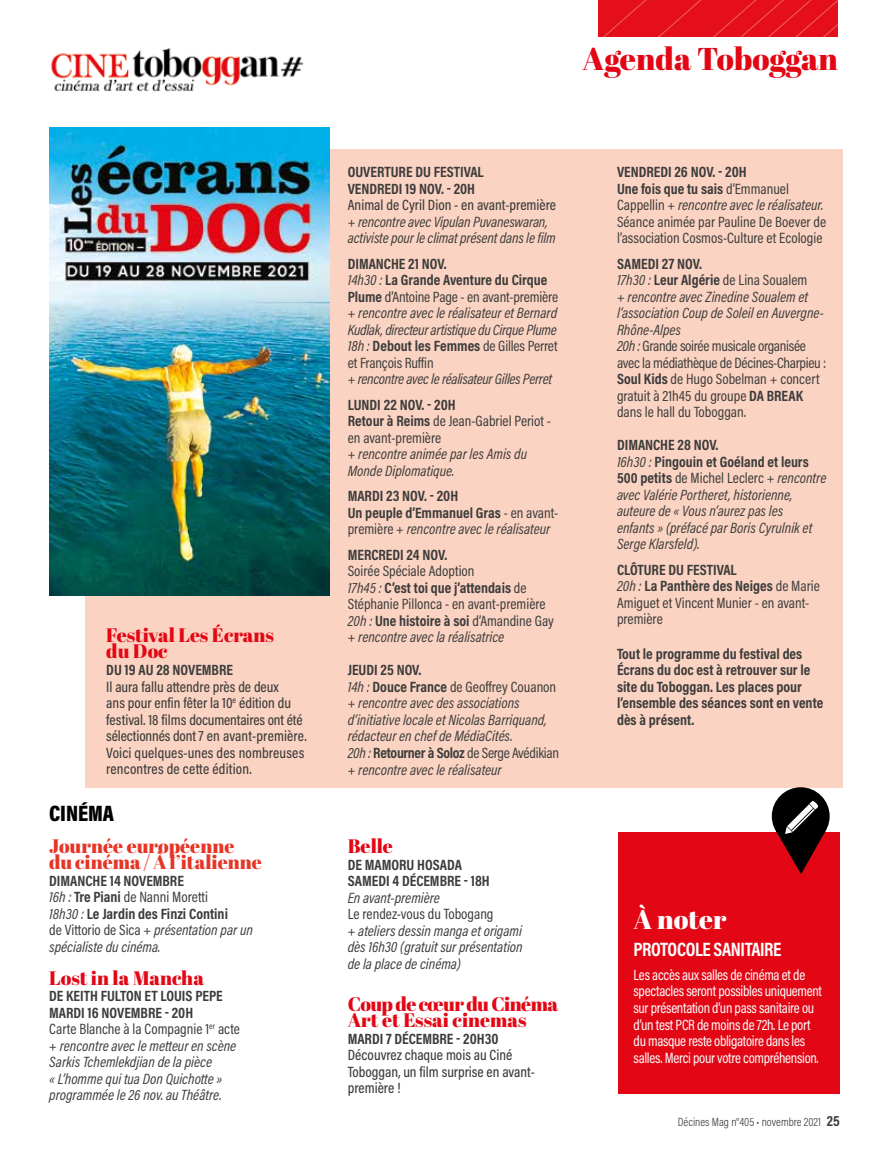
<style>
.page{position:relative;width:893px;height:1149px;background:#fff}
.page>*{position:absolute;margin:0;border:0;box-sizing:border-box;transform-origin:0 0}
.t1{font:31.5px "Abril Fatface";color:#e30715}
.t2{font:27px "Abril Fatface";color:#fff}
.t3{font:900 22.5px "Acumin Pro Cond";color:#000}
.t4{font:19.5px/16.5px "Abril Fatface";color:#e30715}
.t5{font:19.5px/16.5px "Abril Fatface";color:#e63425}
.t6{font:19.5px/16.5px "Abril Fatface";letter-spacing:-.025em;color:#e30715}
.t7{font:700 19.5px "Acumin Pro Cond";letter-spacing:-.02em;color:#fff}
.t8{font:italic 15px/16.5px "Acumin Pro Cond";color:#3c3c3b}
.t9{font:15px/16.5px "Acumin Pro Cond";color:#3c3c3b}
.t10{font:700 15px/16.5px "Acumin Pro Cond";color:#3c3c3b}
.t11{font:500 15px/16.5px "Acumin Pro Cond";color:#3c3c3b}
.t12{font:15px/16.5px "Acumin Pro Cond";letter-spacing:-.02em;color:#fff}
.t13{font:italic 15px "Acumin Pro Cond";letter-spacing:-.02em;color:#3c3c3b}
.t14{font:300 12px "Acumin Pro Cond";color:#3c3c3b}
.s1{font-weight:400;font-style:italic}
.s2{font-weight:400}
.s3{font-weight:700;font-style:normal}
.s4{font-style:normal}
.s5{font-weight:700}
.s6{font-style:italic}
.s7{font-weight:700;font-size:15px}
</style>
<div class="page">
<div style="left:85px;top:149px;width:757px;height:638px;background:#fbd3c2"></div>
<svg style="left:598px;top:0;width:240px;height:36px;background:#e4121d"></svg>
<img style="left:51px;top:48px;width:253px;height:43px">
<img style="left:49px;top:128px;width:281px;height:467px">
<div style="left:619px;top:832px;width:221px;height:261px;background:#e30715"></div>
<div style="left:772px;top:787px;width:58px;height:57px;background:#000;border-radius:50%"></div>
<svg style="left:776px;top:800px;width:50px;height:73px"></svg>
<h3 class="t4" style="left:106px;top:626px;width:169px">Festival Les Écrans du Doc</h3>
<p class="t10" style="left:106px;top:661px;width:128px">DU 19 AU 28 NOVEMBRE</p>
<p class="t11" style="left:106px;top:677px;width:202px">Il aura fallu attendre près de deux<br>ans pour enfin fêter la 10<sup>e</sup> édition du festival. 18 films documentaires ont été sélectionnés dont 7 en avant-première.<br>Voici quelques-unes des nombreuses rencontres de cette édition.</p>
<h3 class="t3" style="left:49px;top:798px;width:66px">CINÉMA</h3>
<h3 class="t5" style="left:49px;top:836px;width:214px">Journée européenne du cinéma / À l’italienne</h3>
<p class="t10" style="left:49px;top:871px;width:205px">DIMANCHE 14 NOVEMBRE<br><span class="s1">16h :</span> Tre Piani <span class="s2">de Nanni Moretti<br></span><span class="s1">18h30 :</span> Le Jardin des Finzi Contini<br><span class="s2">de Vittorio de Sica</span> <span class="s1">+ présentation par un spécialiste du cinéma.</span></p>
<h3 class="t4" style="left:49px;top:968px;width:156px">Lost in la Mancha</h3>
<p class="t8" style="left:49px;top:987px;width:192px"><span class="s3">DE KEITH FULTON ET LOUIS PEPE<br>MARDI 16 NOVEMBRE - 20H<br></span><span class="s4">Carte Blanche à la Compagnie 1</span><sup>er</sup> <span class="s4">acte </span>+ rencontre avec le metteur en scène<br>Sarkis Tchemlekdjian de la pièce<br>« L’homme qui tua Don Quichotte » programmée le 26 nov. au Théâtre.</p>
<h1 class="t1" style="left:583px;top:36px;width:257px">Agenda Toboggan</h1>
<p class="t10" style="left:348px;top:163px;width:138px">OUVERTURE DU FESTIVAL<br>VENDREDI 19 NOV. - 20H</p>
<p class="t11" style="left:348px;top:196px;width:210px">Animal de Cyril Dion - en avant-première</p>
<p class="t8" style="left:348px;top:213px;width:210px">+ rencontre avec Vipulan Puvaneswaran, activiste pour le climat présent dans le film</p>
<p class="t8" style="left:348px;top:255px;width:212px"><span class="s3">DIMANCHE 21 NOV.<br></span>14h30 : <span class="s3">La Grande Aventure du Cirque Plume</span> <span class="s4">d’Antoine Page - en avant-première </span>+ rencontre avec le réalisateur et Bernard Kudlak, directeur artistique du Cirque Plume 18h : <span class="s3">Debout les Femmes</span> <span class="s4">de Gilles Perret et François Ruffin</span></p>
<p class="t13" style="left:348px;top:369px;width:206px">+ rencontre avec le réalisateur Gilles Perret</p>
<p class="t9" style="left:348px;top:396px;width:205px"><span class="s5">LUNDI 22 NOV. - 20H<br>Retour à Reims</span> de Jean-Gabriel Periot - en avant-première</p>
<p class="t8" style="left:348px;top:445px;width:181px">+ rencontre animée par les Amis du<br>Monde Diplomatique.</p>
<p class="t10" style="left:348px;top:487px;width:212px">MARDI 23 NOV. - 20H<br>Un peuple d’Emmanuel Gras <span class="s2">- en avant&shy;première</span> <span class="s1">+ rencontre avec le réalisateur</span></p>
<p class="t10" style="left:348px;top:546px;width:101px">MERCREDI 24 NOV.</p>
<p class="t9" style="left:348px;top:562px;width:208px">Soirée Spéciale Adoption<br><span class="s6">17h45 :</span> <span class="s5">C’est toi que j’attendais</span> de Stéphanie Pillonca - en avant-première <span class="s6">20h :</span> <span class="s5">Une histoire à soi</span> d’Amandine Gay <span class="s6">+ rencontre avec la réalisatrice</span></p>
<p class="t8" style="left:348px;top:661px;width:213px"><span class="s3">JEUDI 25 NOV.<br></span>14h : <span class="s3">Douce France</span> <span class="s4">de Geoffrey Couanon </span>+ rencontre avec des associations d’initiative locale et Nicolas Barriquand, rédacteur en chef de MédiaCités.<br>20h : <span class="s3">Retourner à Soloz</span> <span class="s4">de Serge Avédikian </span>+ rencontre avec le réalisateur</p>
<h3 class="t4" style="left:348px;top:837px;width:47px">Belle</h3>
<p class="t10" style="left:348px;top:855px;width:144px">DE MAMORU HOSADA<br>SAMEDI 4 DÉCEMBRE - 18H</p>
<p class="t8" style="left:348px;top:888px;width:94px">En avant-première</p>
<p class="t9" style="left:348px;top:905px;width:147px">Le rendez-vous du Tobogang</p>
<p class="t8" style="left:348px;top:921px;width:176px;text-align:justify">+ ateliers dessin manga et origami dès 16h30 (gratuit sur présentation de la place de cinéma)</p>
<h3 class="t6" style="left:348px;top:994px;width:212px">Coup de cœur du Cinéma<br>Art et Essai cinemas</h3>
<p class="t10" style="left:348px;top:1029px;width:152px">MARDI 7 DÉCEMBRE - 20H30</p>
<p class="t11" style="left:348px;top:1046px;width:189px">Découvrez chaque mois au Ciné<br>Toboggan, un film surprise en avant&shy;première !</p>
<p class="t9" style="left:617px;top:163px;width:211px"><span class="s5">VENDREDI 26 NOV. - 20H<br>Une fois que tu sais</span> d’Emmanuel Cappellin <span class="s6">+ rencontre avec le réalisateur.<br></span>Séance animée par Pauline De Boever de l’association Cosmos-Culture et Ecologie</p>
<p class="t9" style="left:617px;top:255px;width:211px"><span class="s5">SAMEDI 27 NOV.<br></span><span class="s6">17h30 :</span> <span class="s5">Leur Algérie</span> de Lina Soualem<br><span class="s6">+ rencontre avec Zinedine Soualem et l’association Coup de Soleil en Auvergne-<br>Rhône-Alpes<br>20h :</span> Grande soirée musicale organisée avec la médiathèque de Décines-Charpieu :<br><span class="s5">Soul Kids</span> de Hugo Sobelman + concert gratuit à 21h45 du groupe <span class="s5">DA BREAK </span>dans le hall du Toboggan.</p>
<p class="t8" style="left:617px;top:436px;width:211px"><span class="s3">DIMANCHE 28 NOV.<br></span>16h30 : <span class="s3">Pingouin et Goéland et leurs<br>500 petits</span> <span class="s4">de Michel Leclerc +</span> rencontre avec Valérie Portheret, historienne, auteure de « Vous n’aurez pas les<br>enfants » (préfacé par Boris Cyrulnik et<br>Serge Klarsfeld).</p>
<p class="t9" style="left:617px;top:561px;width:204px"><span class="s5">CLÔTURE DU FESTIVAL<br></span><span class="s6">20h :</span> <span class="s5">La Panthère des Neiges</span> de Marie<br>Amiguet et Vincent Munier - en avant&shy;première</p>
<p class="t10" style="left:617px;top:645px;width:208px">Tout le programme du festival des<br>Écrans du doc est à retrouver sur le site du Toboggan. Les places pour l’ensemble des séances sont en vente dès à présent.</p>
<h2 class="t2" style="left:634px;top:900px;width:94px">À noter</h2>
<h3 class="t7" style="left:634px;top:936px;width:149px">PROTOCOLE SANITAIRE</h3>
<p class="t12" style="left:634px;top:965px;width:190px">Les accès aux salles de cinéma et de spectacles seront possibles uniquement sur présentation d’un pass sanitaire ou d’un test PCR de moins de 72h. Le port du masque reste obligatoire dans les salles. Merci pour votre compréhension.</p>
<p class="t14" style="left:678px;top:1114px;width:164px">Décines Mag n°405 • novembre 2021 <span class="s7">25</span></p>
</div>
